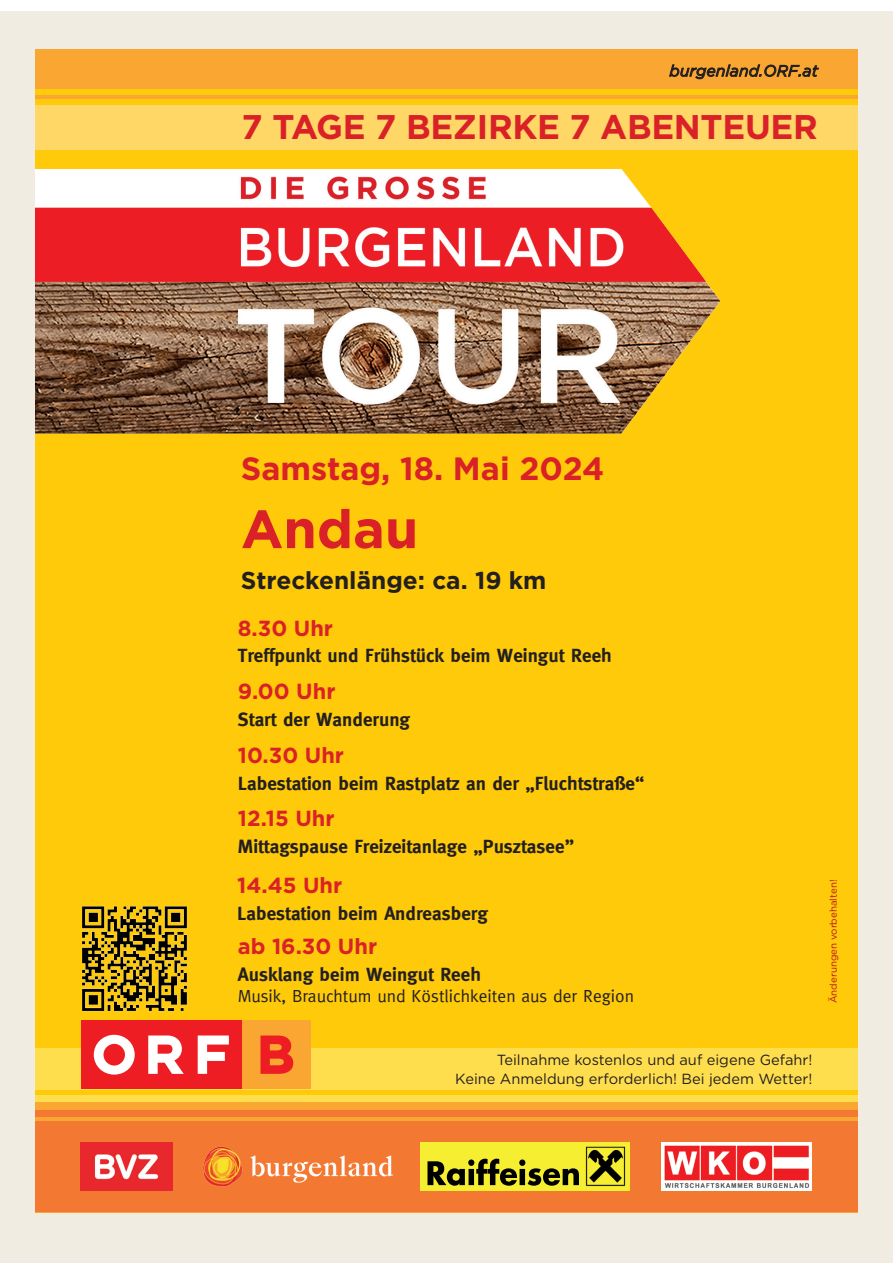
<style>
.page{position:relative;width:893px;height:1263px;background:#fff}
.page>*{position:absolute;margin:0;border:0;box-sizing:border-box;transform-origin:0 0}
.t1{font:700 53.7px "Gotham";color:#da2128}
.t2{font:700 34.2px "Gotham";letter-spacing:-.01em;color:#da2128}
.t3{font:700 32.25px "Gotham";color:#da2128}
.t4{font:700 24.45px "Gotham";color:#231f20}
.t5{font:700 21.75px "Gotham";color:#da2128}
.t6{font:700 19.2px "Meta";color:#231f20}
.t7{font:17.4px "Meta";color:#231f20}
.t8{font:italic 15.6px "Gotham";letter-spacing:.01em;color:#231f20}
.t9{font:14.7px/19.5px "Gotham";color:#231f20;text-align:right}
.t10{font:9.75px "Gotham";color:#bb1018}
</style>
<div class="page">
<div style="left:0;top:12px;width:893px;height:1251px;background:#f1ece2"></div>
<div style="left:35px;top:50px;width:823px;height:1162px;background:#feca0a"></div>
<div style="left:35px;top:1098px;width:823px;height:114px;background:#faa633"></div>
<div style="left:35px;top:50px;width:823px;height:39px;background:#faa633"></div>
<hr style="left:35px;top:95px;width:823px;height:4px;background:#faa633">
<div style="left:35px;top:105px;width:823px;height:44px;background:#fed767"></div>
<div style="left:35px;top:1048px;width:823px;height:41px;background:#ffde4e"></div>
<div style="left:35px;top:1095px;width:823px;height:6px;background:#ffde4e"></div>
<div style="left:35px;top:1110px;width:823px;height:6px;background:#f37932"></div>
<div style="left:35px;top:1121px;width:823px;height:91px;background:#f37932"></div>
<img style="left:35px;top:169px;width:686px;height:265px">
<svg style="left:669px;top:65px;width:150px;height:14px"></svg>
<div style="left:81px;top:1020px;width:161px;height:69px;background:#ee1d23"></div>
<svg style="left:94px;top:1035px;width:135px;height:39px"></svg>
<div style="left:242px;top:1020px;width:68px;height:69px;background:#faa633"></div>
<svg style="left:260px;top:1035px;width:33px;height:39px"></svg>
<img style="left:661px;top:1142px;width:151px;height:48px">
<img style="left:203px;top:1146px;width:190px;height:41px">
<img style="left:81px;top:1143px;width:91px;height:47px">
<img style="left:420px;top:1142px;width:209px;height:48px">
<img style="left:427px;top:1158px;width:152px;height:28px">
<img style="left:82px;top:906px;width:105px;height:106px">
<p class="t8" style="left:669px;top:61px;width:150px">burgenland.ORF.at</p>
<h2 class="t2" style="left:242px;top:104px;width:578px">7 TAGE 7 BEZIRKE 7 ABENTEUER</h2>
<h3 class="t3" style="left:241px;top:447px;width:365px">Samstag, 18. Mai 2024</h3>
<h1 class="t1" style="left:241px;top:493px;width:179px">Andau</h1>
<p class="t4" style="left:241px;top:564px;width:307px">Streckenlänge: ca. 19 km</p>
<p class="t5" style="left:238px;top:614px;width:97px">8.30 Uhr</p>
<p class="t6" style="left:238px;top:644px;width:375px">Treffpunkt und Frühstück beim Weingut Reeh</p>
<p class="t5" style="left:238px;top:677px;width:99px">9.00 Uhr</p>
<p class="t6" style="left:238px;top:708px;width:174px">Start der Wanderung</p>
<p class="t5" style="left:238px;top:741px;width:108px">10.30 Uhr</p>
<p class="t6" style="left:238px;top:772px;width:408px">Labestation beim Rastplatz an der „Fluchtstraße“</p>
<p class="t5" style="left:238px;top:804px;width:98px">12.15 Uhr</p>
<p class="t6" style="left:238px;top:835px;width:338px">Mittagspause Freizeitanlage „Pusztasee”</p>
<p class="t5" style="left:237px;top:871px;width:106px">14.45 Uhr</p>
<p class="t6" style="left:237px;top:902px;width:252px">Labestation beim Andreasberg</p>
<p class="t5" style="left:238px;top:932px;width:141px">ab 16.30 Uhr</p>
<p class="t6" style="left:238px;top:963px;width:245px">Ausklang beim Weingut Reeh</p>
<p class="t7" style="left:238px;top:986px;width:398px">Musik, Brauchtum und Köstlichkeiten aus der Region</p>
<p class="t10" style="left:827px;top:1003px;width:125px;rotate:-90deg">Änderungen vorbehalten!</p>
<p class="t9" style="left:455px;top:1049px;width:359px">Teilnahme kostenlos und auf eigene Gefahr!<br>Keine Anmeldung erforderlich! Bei jedem Wetter!</p>
</div>
